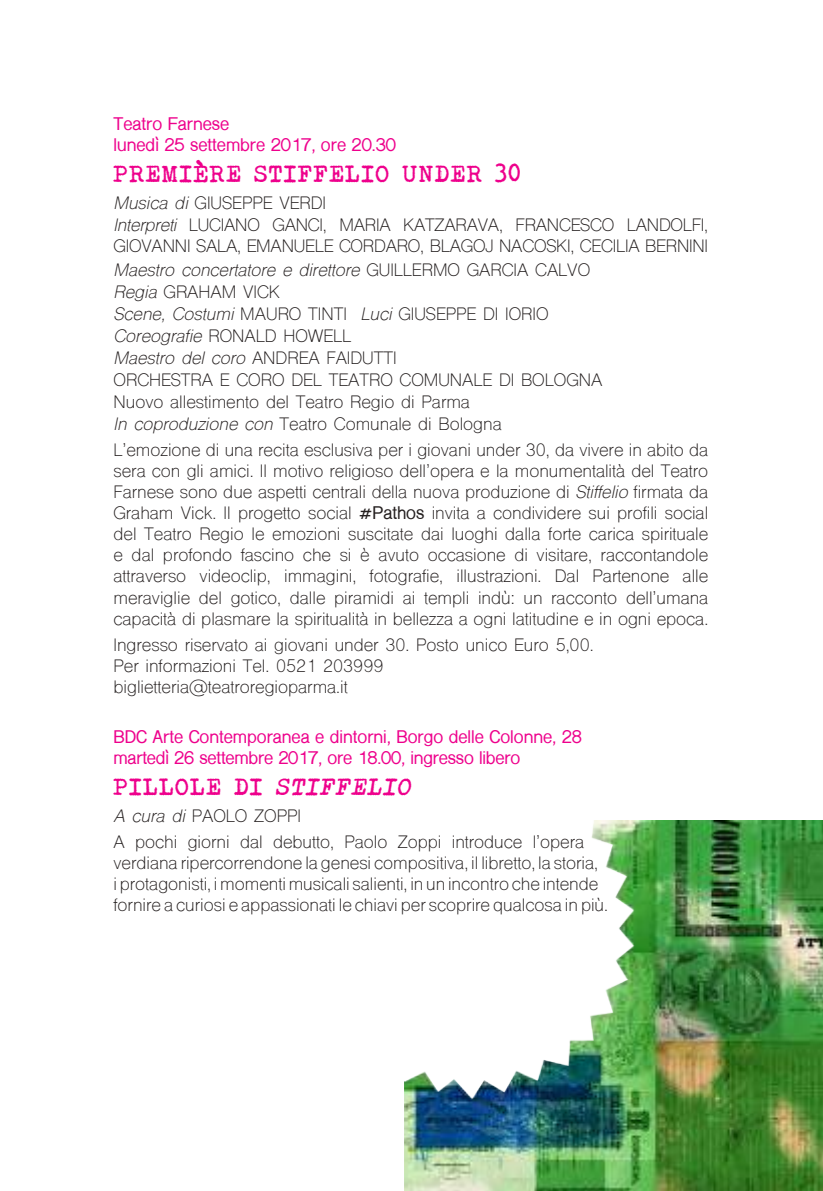
<style>
.page{position:relative;width:823px;height:1191px;background:#fff}
.page>*{position:absolute;margin:0;border:0;box-sizing:border-box;transform-origin:0 0}
.t1{font:24px "Bohemian typewriter";color:#ee008c}
.t2{font:17px/21px "Shree Dev 0714";color:#241f1f}
.t3{font:700 17px/21px "Shree Dev 0714";color:#ee008c}
.s1{font-style:italic}
.s2{font-weight:700}
</style>
<div class="page">
<img style="left:404px;top:821px;width:418px;height:370px">
<p class="t3" style="left:113px;top:114px;width:284px">Teatro Farnese<br>lunedì 25 settembre 2017, ore 20.30</p>
<h1 class="t1" style="left:113px;top:160px;width:410px">PREMIÈRE STIFFELIO UNDER 30</h1>
<p class="t2" style="left:113px;top:194px;width:595px;line-height:21.6px"><span class="s1">Musica di</span> GIUSEPPE VERDI<br><span class="s1">Interpreti</span> LUCIANO GANCI, MARIA KATZARAVA, FRANCESCO LANDOLFI,<br>GIOVANNI SALA, EMANUELE CORDARO, BLAGOJ NACOSKI, CECILIA BERNINI</p>
<p class="t2" style="left:113px;top:261px;width:490px;line-height:22px"><span class="s1">Maestro concertatore e direttore</span> GUILLERMO GARCIA CALVO <span class="s1">Regia</span> GRAHAM VICK<br><span class="s1">Scene, Costumi</span> MAURO TINTI <span class="s1">Luci</span> GIUSEPPE DI IORIO <span class="s1">Coreografie</span> RONALD HOWELL<br><span class="s1">Maestro del coro</span> ANDREA FAIDUTTI<br>ORCHESTRA E CORO DEL TEATRO COMUNALE DI BOLOGNA Nuovo allestimento del Teatro Regio di Parma<br><span class="s1">In coproduzione con</span> Teatro Comunale di Bologna</p>
<p class="t2" style="left:113px;top:442px;width:596px;text-align:justify">L’emozione di una recita esclusiva per i giovani under 30, da vivere in abito da sera con gli amici. Il motivo religioso dell’opera e la monumentalità del Teatro Farnese sono due aspetti centrali della nuova produzione di <span class="s1">Stiffelio</span> firmata da Graham Vick. Il progetto social <span class="s2">#Pathos</span> invita a condividere sui profili social del Teatro Regio le emozioni suscitate dai luoghi dalla forte carica spirituale e dal profondo fascino che si è avuto occasione di visitare, raccontandole attraverso videoclip, immagini, fotografie, illustrazioni. Dal Partenone alle meraviglie del gotico, dalle piramidi ai templi indù: un racconto dell’umana capacità di plasmare la spiritualità in bellezza a ogni latitudine e in ogni epoca.</p>
<p class="t2" style="left:113px;top:636px;width:481px">Ingresso riservato ai giovani under 30. Posto unico Euro 5,00.<br>Per informazioni Tel. 0521 203999 biglietteria@teatroregioparma.it</p>
<p class="t3" style="left:113px;top:726px;width:470px">BDC Arte Contemporanea e dintorni, Borgo delle Colonne, 28 martedì 26 settembre 2017, ore 18.00, ingresso libero</p>
<h1 class="t1" style="left:113px;top:772px;width:305px">P I L L O L E D I <span class="s1">STIFFELIO</span></h1>
<p class="t2" style="left:113px;top:804px;width:472px;line-height:26px"><span class="s1">A cura di</span> PAOLO ZOPPI<br>A pochi giorni dal debutto, Paolo Zoppi introduce l’opera</p>
<p class="t2" style="left:113px;top:854px;width:496px">verdiana ripercorrendone la genesi compositiva, il libretto, la storia,<br>i protagonisti, i momenti musicali salienti, in un incontro che intende fornire a curiosi e appassionati le chiavi per scoprire qualcosa in più.</p>
</div>
